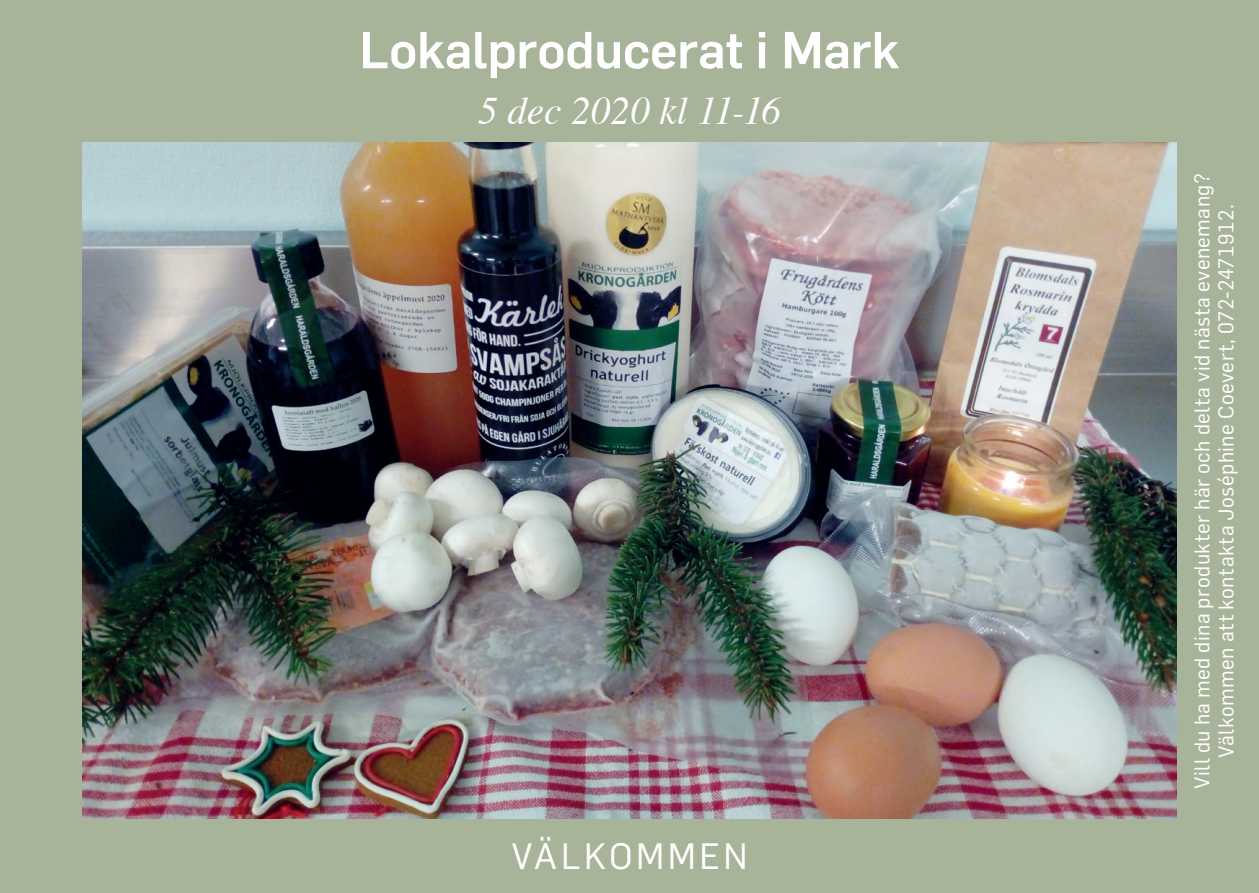
<style>
.page{position:relative;width:1259px;height:893px;background:#a8b499}
.page>*{position:absolute;margin:0;border:0;box-sizing:border-box;transform-origin:0 0}
.t1{font:500 51px "Flama";letter-spacing:-.005em;color:#fff}
.t2{font:italic 39px "Times";color:#fff}
.t3{font:36px "Flama";letter-spacing:.095em;color:#fff}
.t4{font:21px/24px "Flama";letter-spacing:.02em;color:#fff;text-align:center}
</style>
<div class="page">
<img style="left:82px;top:142px;width:1095px;height:676px">
<p class="t1" style="left:359px;top:19px;width:542px">Lokalproducerat i Mark</p>
<p class="t2" style="left:478px;top:77px;width:304px">5 dec 2020 kl 11-16</p>
<p class="t3" style="left:511px;top:835px;width:237px">VÄLKOMMEN</p>
<p class="t4" style="left:1189px;top:789px;width:617px;rotate:-90deg">Vill du ha med dina produkter här och delta vid nästa evenemang?<br>Välkommen att kontakta Joséphine Coevert, 072-2471912.</p>
</div>
